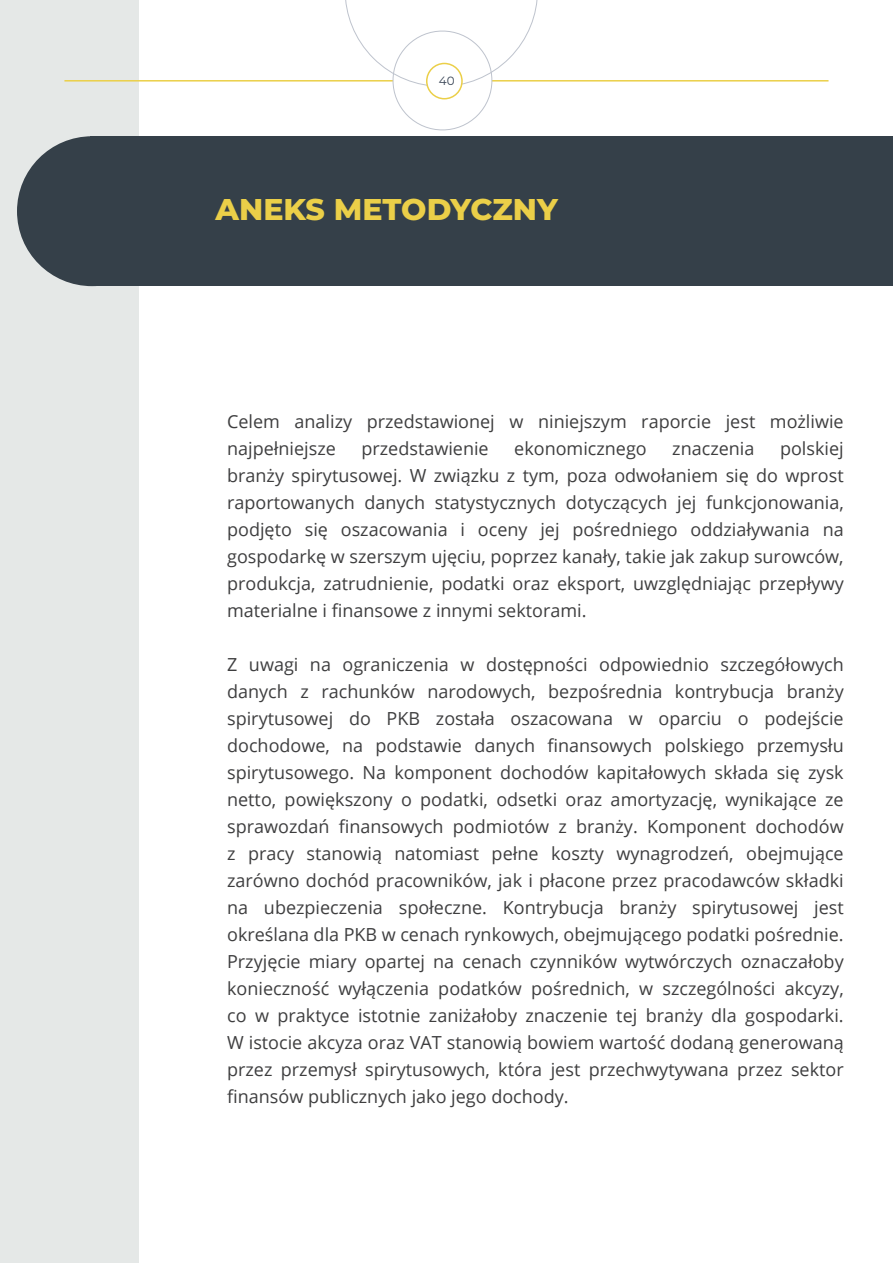
<style>
.page{position:relative;width:893px;height:1263px;background:#fff}
.page>*{position:absolute;margin:0;border:0;box-sizing:border-box;transform-origin:0 0}
.t1{font:800 30px "Montserrat";color:#ebcf48}
.t2{font:18px/27px "Open Sans";color:#3e3e3f;text-align:justify}
.t3{font:12px "Montserrat";color:#374354}
</style>
<div class="page">
<div style="left:0;top:0;width:139px;height:1263px;background:#e5e8e7"></div>
<div style="left:17px;top:136px;width:150px;height:150px;background:#354049;border-radius:50%"></div>
<div style="left:91px;top:136px;width:802px;height:150px;background:#354049"></div>
<hr style="left:64px;top:80px;width:764px;height:2px;background:#ebcf48">
<svg style="left:335px;top:0;width:212px;height:131px"></svg>
<div style="left:427px;top:63px;width:35px;height:36px;background:#fff;border-radius:50%"></div>
<div style="left:426px;top:63px;width:37px;height:36px;border:2px solid #ebcf48;border-radius:50%"></div>
<p class="t3" style="left:439px;top:73px;width:17px">40</p>
<h1 class="t1" style="left:216px;top:188px;width:344px">ANEKS METODYCZNY</h1>
<p class="t2" style="left:227px;top:408px;width:618px">Celem analizy przedstawionej w niniejszym raporcie jest możliwie najpełniejsze</p>
<p class="t2" style="left:227px;top:435px;width:618px;text-indent:553px">polskiej branży spirytusowej. W związku z tym, poza odwołaniem się do wprost raportowanych danych statystycznych dotyczących jej funkcjonowania, podjęto się oszacowania i oceny jej pośredniego oddziaływania na gospodarkę w szerszym ujęciu, poprzez kanały, takie jak zakup surowców, produkcja, zatrudnienie, podatki oraz eksport, uwzględniając przepływy materialne i finansowe z innymi sektorami.</p>
<p class="t2" style="left:227px;top:651px;width:618px">Z uwagi na ograniczenia w dostępności odpowiednio szczegółowych danych z rachunków narodowych, bezpośrednia kontrybucja branży spirytusowej do PKB została oszacowana w oparciu o podejście dochodowe, na podstawie danych finansowych polskiego przemysłu spirytusowego. Na komponent dochodów kapitałowych składa się zysk netto, powiększony o podatki, odsetki oraz amortyzację, wynikające ze sprawozdań finansowych podmiotów z branży. Komponent dochodów z pracy stanowią natomiast pełne koszty wynagrodzeń, obejmujące zarówno dochód pracowników, jak i płacone przez pracodawców składki na ubezpieczenia społeczne. Kontrybucja branży spirytusowej jest określana dla PKB w cenach rynkowych, obejmującego podatki pośrednie.<br>Przyjęcie miary opartej na cenach czynników wytwórczych oznaczałoby konieczność wyłączenia podatków pośrednich, w szczególności akcyzy, co w praktyce istotnie zaniżałoby znaczenie tej branży dla gospodarki.<br>W istocie akcyza oraz VAT stanowią bowiem wartość dodaną generowaną przez przemysł spirytusowych, która jest przechwytywana przez sektor finansów publicznych jako jego dochody.</p>
<p class="t2" style="left:361px;top:435px;width:129px">przedstawienie</p>
<p class="t2" style="left:514px;top:435px;width:134px">ekonomicznego</p>
<p class="t2" style="left:672px;top:435px;width:84px">znaczenia</p>
</div>
